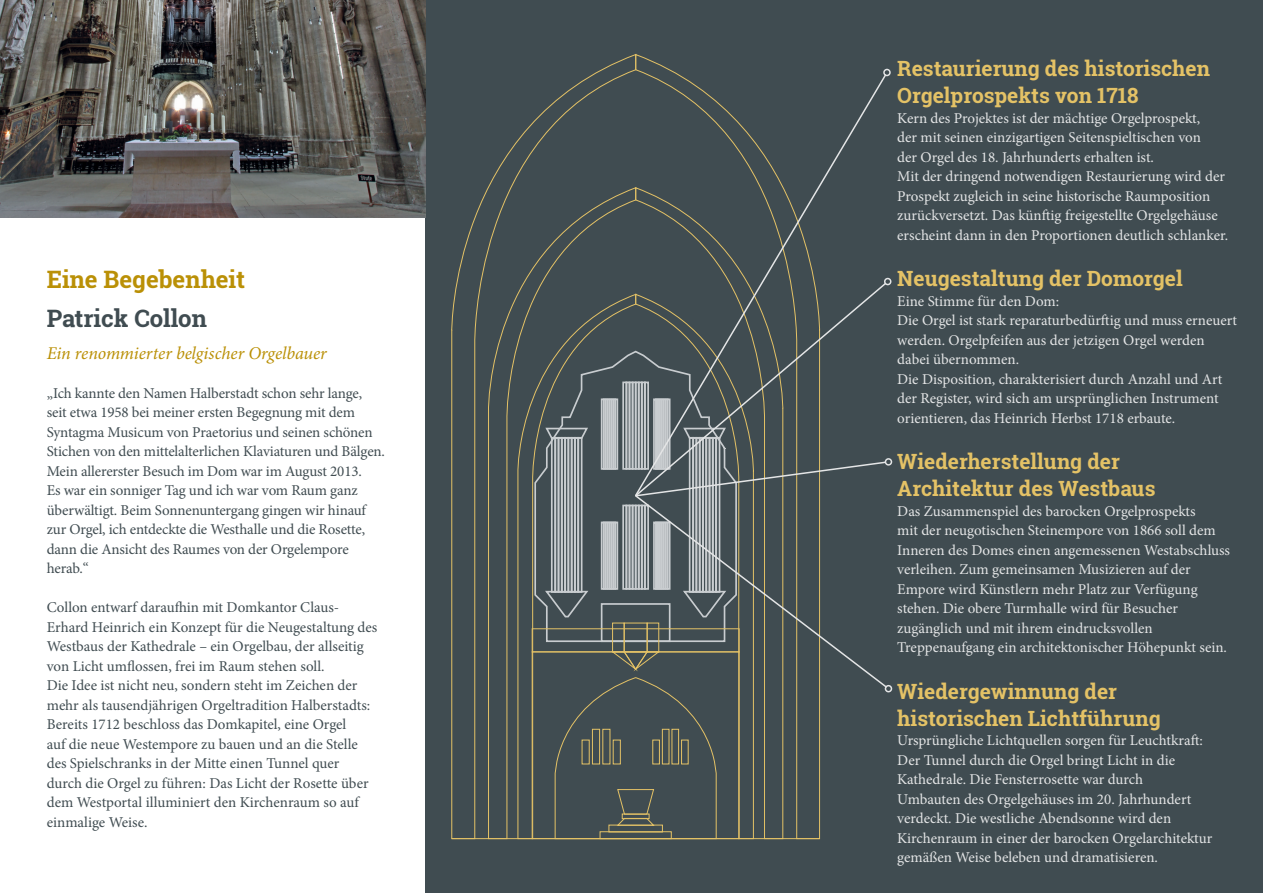
<style>
.page{position:relative;width:1263px;height:893px;background:#fff}
.page>*{position:absolute;margin:0;border:0;box-sizing:border-box;transform-origin:0 0}
.t1{font:700 24px "Roboto Slab";color:#ba9006}
.t2{font:700 24px "Roboto Slab";color:#404c51}
.t3{font:700 21px/27px "Roboto Slab";color:#e4c266}
.t4{font:italic 18px "Minion Pro";letter-spacing:-.005em;color:#ba9006}
.t5{font:15px/19.5px "Minion Pro";color:#e4e5e6}
.t6{font:15px/19.5px "Minion Pro";letter-spacing:-.01em;color:#404c51}
</style>
<div class="page">
<div style="left:425px;top:0;width:838px;height:893px;background:#404c51"></div>
<svg style="left:451px;top:54px;width:184px;height:785px"></svg>
<div style="left:532px;top:628px;width:207px;height:24px;border:1px solid #e4c266"></div>
<div style="left:612px;top:623px;width:13px;height:29px;border:1px solid #e4c266"></div>
<svg style="left:554px;top:651px;width:81px;height:187px"></svg>
<div style="left:622px;top:814px;width:27px;height:5px;border:1px solid #e4c266"></div>
<div style="left:608px;top:825px;width:55px;height:7px;border:1px solid #e4c266"></div>
<div style="left:600px;top:831px;width:72px;height:8px;border:1px solid #e4c266"></div>
<svg style="left:635px;top:54px;width:185px;height:785px"></svg>
<hr style="left:452px;top:838px;width:367px;height:1px;background:#e4c266">
<svg style="left:634px;top:73px;width:253px;height:208px"></svg>
<div style="left:883px;top:69px;width:8px;height:7px;border:2px solid #e4e5e6;border-radius:50%"></div>
<svg style="left:633px;top:281px;width:254px;height:213px"></svg>
<div style="left:884px;top:278px;width:7px;height:7px;border:2px solid #e4e5e6;border-radius:50%"></div>
<svg style="left:634px;top:461px;width:253px;height:33px"></svg>
<div style="left:885px;top:458px;width:7px;height:8px;border:2px solid #e4e5e6;border-radius:50%"></div>
<svg style="left:633px;top:494px;width:254px;height:195px"></svg>
<div style="left:885px;top:685px;width:7px;height:7px;border:2px solid #e4e5e6;border-radius:50%"></div>
<img style="left:0;top:0;width:425px;height:217px">
<p class="t1" style="left:47px;top:263px;width:200px">Eine Begebenheit</p>
<p class="t2" style="left:47px;top:302px;width:162px">Patrick Collon</p>
<p class="t4" style="left:47px;top:341px;width:282px">Ein renommierter belgischer Orgelbauer</p>
<p class="t6" style="left:47px;top:383px;width:340px">„Ich kannte den Namen Halberstadt schon sehr lange, seit etwa 1958 bei meiner ersten Begegnung mit dem Syntagma Musicum von Praetorius und seinen schönen Stichen von den mittelalterlichen Klaviaturen und Bälgen.</p>
<p class="t6" style="left:47px;top:461px;width:321px">Mein allererster Besuch im Dom war im August 2013.<br>Es war ein sonniger Tag und ich war vom Raum ganz überwältigt. Beim Sonnenuntergang gingen wir hinauf zur Orgel, ich entdeckte die Westhalle und die Rosette, dann die Ansicht des Raumes von der Orgelempore herab.“</p>
<p class="t6" style="left:47px;top:598px;width:332px">Collon entwarf daraufhin mit Domkantor Claus-Erhard Heinrich ein Konzept für die Neugestaltung des Westbaus der Kathedrale – ein Orgelbau, der allseitig von Licht umflossen, frei im Raum stehen soll.</p>
<p class="t6" style="left:47px;top:676px;width:325px">Die Idee ist nicht neu, sondern steht im Zeichen der mehr als tausendjährigen Orgeltradition Halberstadts:<br>Bereits 1712 beschloss das Domkapitel, eine Orgel<br>auf die neue Westempore zu bauen und an die Stelle des Spielschranks in der Mitte einen Tunnel quer durch die Orgel zu führen: Das Licht der Rosette über dem Westportal illuminiert den Kirchenraum so auf einmalige Weise.</p>
<p class="t3" style="left:897px;top:55px;width:314px">Restaurierung des historischen<br>Orgelprospekts von 1718</p>
<p class="t5" style="left:897px;top:108px;width:304px">Kern des Projektes ist der mächtige Orgelprospekt,</p>
<p class="t5" style="left:897px;top:128px;width:305px">der mit seinen einzigartigen Seitenspieltischen von</p>
<p class="t5" style="left:897px;top:147px;width:258px">der Orgel des 18. Jahrhunderts erhalten ist.</p>
<p class="t5" style="left:897px;top:167px;width:332px">Mit der dringend notwendigen Restaurierung wird der Prospekt zugleich in seine historische Raumposition zurückversetzt. Das künftig freigestellte Orgelgehäuse erscheint dann in den Proportionen deutlich schlanker.</p>
<p class="t3" style="left:897px;top:265px;width:287px">Neugestaltung der Domorgel</p>
<p class="t5" style="left:897px;top:291px;width:163px">Eine Stimme für den Dom:</p>
<p class="t5" style="left:897px;top:311px;width:341px">Die Orgel ist stark reparaturbedürftig und muss erneuert werden. Orgelpfeifen aus der jetzigen Orgel werden dabei übernommen.</p>
<p class="t5" style="left:897px;top:369px;width:327px">Die Disposition, charakterisiert durch Anzahl und Art der Register, wird sich am ursprünglichen Instrument orientieren, das Heinrich Herbst 1718 erbaute.</p>
<p class="t3" style="left:897px;top:448px;width:260px">Wiederherstellung der<br>Architektur des Westbaus</p>
<p class="t5" style="left:897px;top:501px;width:300px">Das Zusammenspiel des barocken Orgelprospekts</p>
<p class="t5" style="left:897px;top:521px;width:320px">mit der neugotischen Steinempore von 1866 soll dem</p>
<p class="t5" style="left:897px;top:540px;width:334px">Inneren des Domes einen angemessenen Westabschluss verleihen. Zum gemeinsamen Musizieren auf der Empore wird Künstlern mehr Platz zur Verfügung stehen. Die obere Turmhalle wird für Besucher zugänglich und mit ihrem eindrucksvollen Treppenaufgang ein architektonischer Höhepunkt sein.</p>
<p class="t3" style="left:897px;top:677px;width:265px">Wiedergewinnung der historischen Lichtführung</p>
<p class="t5" style="left:897px;top:731px;width:307px">Ursprüngliche Lichtquellen sorgen für Leuchtkraft:</p>
<p class="t5" style="left:897px;top:750px;width:279px">Der Tunnel durch die Orgel bringt Licht in die<br>Kathedrale. Die Fensterrosette war durch</p>
<p class="t5" style="left:897px;top:789px;width:295px">Umbauten des Orgelgehäuses im 20. Jahrhundert</p>
<p class="t5" style="left:897px;top:809px;width:316px">verdeckt. Die westliche Abendsonne wird den<br>Kirchenraum in einer der barocken Orgelarchitektur gemäßen Weise beleben und dramatisieren.</p>
</div>
